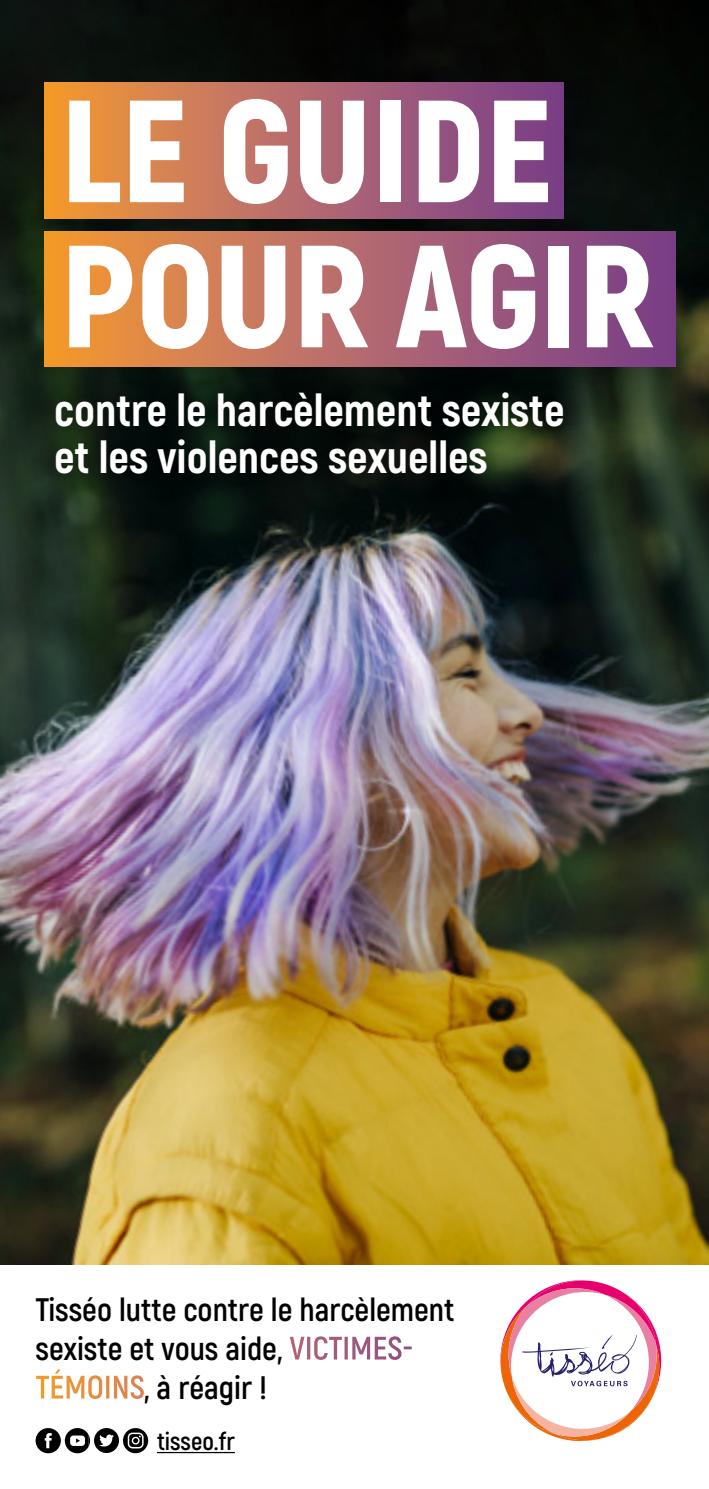
<style>
.page{position:relative;width:709px;height:1489px;background:#fff}
.page>*{position:absolute;margin:0;border:0;box-sizing:border-box;transform-origin:0 0}
.t1{font:900 145px/145px "Akrobat";color:#fff}
.t2{font:800 45px/47.5px "Akrobat";color:#fff}
.t3{font:700 32.5px/39px "Akrobat";color:#000}
.t4{font:700 25px "Akrobat";color:#000}
.s1{color:#fff}
</style>
<div class="page">
<img style="left:0;top:0;width:709px;height:1265px">
<svg style="left:44px;top:83px;width:519px;height:135px;background:#b56a66"></svg>
<svg style="left:44px;top:231px;width:631px;height:136px;background:#b56a67"></svg>
<div style="left:40px;top:374px;width:550px;height:125px;background:#000;opacity:.6"></div>
<svg style="left:36px;top:1428px;width:112px;height:25px"></svg>
<svg style="left:500px;top:1280px;width:162px;height:162px"></svg>
<hr style="left:157px;top:1451px;width:78px;height:1px;background:#000">
<h1 class="t1" style="left:60px;top:78px;width:595px">LE GUIDE<br>POUR AGIR</h1>
<h2 class="t2" style="left:54px;top:386px;width:511px">contre le harcèlement sexiste et les violences sexuelles</h2>
<p class="t3" style="left:36px;top:1289px;width:420px">Tisséo lutte contre le harcèlement sexiste et vous aide, <span class="s1">VICTIMES-<br>TÉMOINS</span>, à réagir !</p>
<p class="t4" style="left:157px;top:1425px;width:79px">tisseo.fr</p>
</div>
